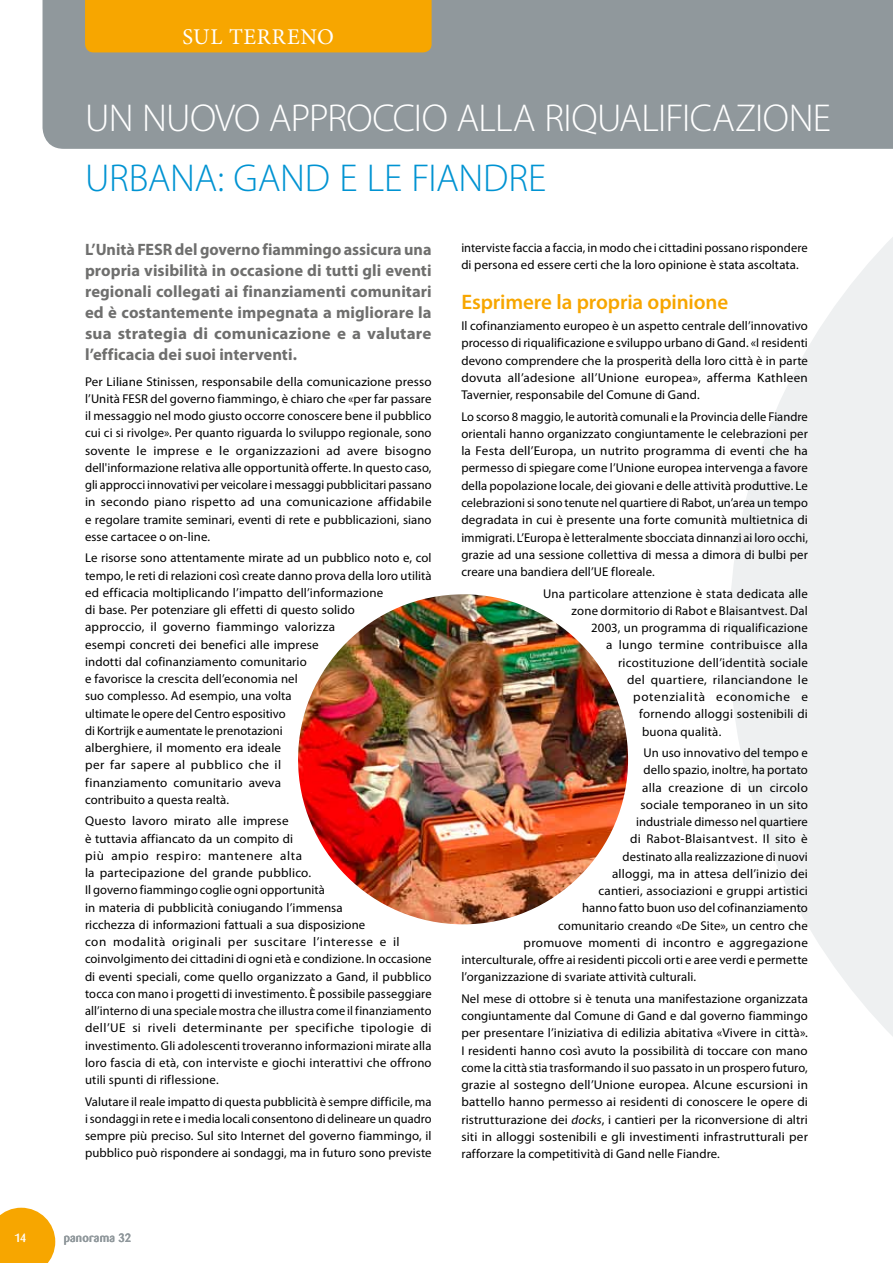
<style>
.page{position:relative;width:893px;height:1263px;background:#fff}
.page>*{position:absolute;margin:0;border:0;box-sizing:border-box;transform-origin:0 0}
.t1{font:300 39px "Myriad Pro";letter-spacing:-.025em;color:#fff}
.t2{font:300 39px "Myriad Pro";color:#0093d2}
.t3{font:22.5px "Minion Pro";letter-spacing:.05em;color:#fff}
.t4{font:600 21px "Myriad Pro";letter-spacing:-.005em;color:#f7a600}
.t5{font:700 16.5px/21px "Myriad Pro";letter-spacing:.01em;color:#6f6f6e;text-align:justify}
.t6{font:12.75px/17.2px "Myriad Pro";letter-spacing:.01em;color:#000;text-align:justify}
.t7{font:12.75px "Myriad Pro";letter-spacing:.03em;color:#000}
.t8{font:12.75px "Myriad Pro";letter-spacing:.05em;color:#000}
.t9{font:500 12px "Barmeno";letter-spacing:.02em;color:#90989c}
.t10{font:500 12px "Barmeno";color:#fff}
.s1{font-style:italic}
</style>
<div class="page">
<svg style="left:729px;top:237px;width:164px;height:799px;fill:#eef0f1"></svg>
<div style="left:43px;top:0;width:850px;height:149px;background:#90989c"></div>
<svg style="left:0;top:1208px;width:55px;height:55px;background:#f7af1b"></svg>
<div style="left:85px;top:0;width:347px;height:52px;background:#f7a600"></div>
<img style="left:297px;top:593px;width:332px;height:332px;border-radius:166px">
<h2 class="t3" style="left:182px;top:22px;width:121px">SUL TERRENO</h2>
<h1 class="t1" style="left:85px;top:97px;width:82px">UN NUO</h1>
<h1 class="t1" style="left:215px;top:97px;width:75px">VO APPROCCIO</h1>
<h1 class="t1" style="left:456px;top:97px;width:21px">ALLA</h1>
<h1 class="t1" style="left:544px;top:97px;width:70px">RIQUALI</h1>
<h1 class="t1" style="left:666px;top:97px;width:109px">FICAZIONE</h1>
<h1 class="t2" style="left:85px;top:157px;width:197px">URBANA: GAND</h1>
<h1 class="t2" style="left:339px;top:157px;width:92px">ELE FIANDRE</h1>
<p class="t5" style="left:85px;top:239px;width:348px">L’Unità FESR del governo fiammingo assicura una propria visibilità in occasione di tutti gli eventi regionali collegati ai finanziamenti comunitari ed è costantemente impegnata a migliorare la sua strategia di comunicazione e a valutare l’efficacia dei suoi interventi.</p>
<p class="t6" style="left:85px;top:373px;width:348px">Per Liliane Stinissen, responsabile della comunicazione presso l’Unità FESR del governo fiammingo, è chiaro che «per far passare il messaggio nel modo giusto occorre conoscere bene il pubblico cui ci si rivolge». Per quanto riguarda lo sviluppo regionale, sono sovente le imprese e le organizzazioni ad avere bisogno dell'informazione relativa alle opportunità offerte. In questo caso, gli approcci innovativi per veicolare i messaggi pubblicitari passano in secondo piano rispetto ad una comunicazione affidabile e regolare tramite seminari, eventi di rete e pubblicazioni, siano esse cartacee o on-line.</p>
<p class="t6" style="left:85px;top:550px;width:348px;text-align:left">Le risorse sono attentamente mirate ad un pubblico noto e, col tempo, le reti di relazioni così create danno prova della loro utilità ed efficacia moltiplicando l’impatto dell’informazione<br>di base. Per potenziare gli effetti di questo solido<br>approccio, il governo fiammingo valorizza<br>esempi concreti dei benefici alle imprese<br>indotti dal cofinanziamento comunitario<br>e favorisce la crescita dell’economia nel<br>suo complesso. Ad esempio, una volta<br>ultimate le opere del Centro espositivo<br>di Kortrijk e aumentate le prenotazioni<br>alberghiere, il momento era ideale<br>per far sapere al pubblico che il<br>finanziamento comunitario aveva<br>contribuito a questa realtà.</p>
<p class="t6" style="left:85px;top:813px;width:348px;text-align:left">Questo lavoro mirato alle imprese<br>è tuttavia affiancato da un compito di<br>più ampio respiro: mantenere alta<br>la partecipazione del grande pubblico.<br>Il governo fiammingo coglie ogni opportunità<br>in materia di pubblicità coniugando l’immensa<br>ricchezza di informazioni fattuali a sua disposizione<br>con modalità originali per suscitare l’interesse e il coinvolgimento dei cittadini di ogni età e condizione. In occasione di eventi speciali, come quello organizzato a Gand, il pubblico tocca con mano i progetti di investimento. È possibile passeggiare all’interno di una speciale mostra che illustra come il finanziamento dell’UE si riveli determinante per specifiche tipologie di investimento. Gli adolescenti troveranno informazioni mirate alla loro fascia di età, con interviste e giochi interattivi che offrono utili spunti di riflessione.</p>
<p class="t6" style="left:85px;top:1093px;width:348px">Valutare il reale impatto di questa pubblicità è sempre difficile, ma i sondaggi in rete e i media locali consentono di delineare un quadro sempre più preciso. Sul sito Internet del governo fiammingo, il pubblico può rispondere ai sondaggi, ma in futuro sono previste</p>
<p class="t10" style="left:15px;top:1231px;width:13px">14</p>
<p class="t9" style="left:64px;top:1230px;width:69px">panorama 32</p>
<p class="t6" style="left:461px;top:239px;width:348px">interviste faccia a faccia, in modo che i cittadini possano rispondere di persona ed essere certi che la loro opinione è stata ascoltata.</p>
<h3 class="t4" style="left:461px;top:290px;width:268px">Esprimere la propria opinione</h3>
<p class="t6" style="left:461px;top:318px;width:348px">Il cofinanziamento europeo è un aspetto centrale dell’innovativo processo di riqualificazione e sviluppo urbano di Gand. «I residenti devono comprendere che la prosperità della loro città è in parte dovuta all’adesione all’Unione europea», afferma Kathleen Tavernier, responsabile del Comune di Gand.</p>
<p class="t6" style="left:461px;top:408px;width:348px">Lo scorso 8 maggio, le autorità comunali e la Provincia delle Fiandre orientali hanno organizzato congiuntamente le celebrazioni per la Festa dell’Europa, un nutrito programma di eventi che ha permesso di spiegare come l’Unione europea intervenga a favore della popolazione locale, dei giovani e delle attività produttive. Le celebrazioni si sono tenute nel quartiere di Rabot, un’area un tempo degradata in cui è presente una forte comunità multietnica di immigrati. L’Europa è letteralmente sbocciata dinnanzi ai loro occhi, grazie ad una sessione collettiva di messa a dimora di bulbi per creare una bandiera dell’UE floreale.</p>
<p class="t6" style="left:543px;top:585px;width:266px">Una particolare attenzione è stata dedicata alle</p>
<p class="t6" style="left:572px;top:602px;width:238px">zone dormitorio di Rabot e Blaisantvest. Dal</p>
<p class="t6" style="left:591px;top:619px;width:218px">2003, un programma di riqualificazione</p>
<p class="t7" style="left:606px;top:638px;width:203px">a lungo termine contribuisce alla</p>
<p class="t6" style="left:618px;top:654px;width:191px">ricostituzione dell’identità sociale</p>
<p class="t7" style="left:627px;top:672px;width:182px">del quartiere, rilanciandone le</p>
<p class="t8" style="left:633px;top:690px;width:176px">potenzialità economiche e</p>
<p class="t6" style="left:639px;top:706px;width:170px">fornendo alloggi sostenibili di</p>
<p class="t6" style="left:642px;top:723px;width:81px">buona qualità.</p>
<p class="t6" style="left:644px;top:744px;width:166px">Un uso innovativo del tempo e</p>
<p class="t6" style="left:644px;top:762px;width:166px">dello spazio, inoltre, ha portato</p>
<p class="t6" style="left:642px;top:779px;width:167px">alla creazione di un circolo</p>
<p class="t6" style="left:641px;top:796px;width:169px">sociale temporaneo in un sito</p>
<p class="t6" style="left:636px;top:813px;width:173px">industriale dimesso nel quartiere</p>
<p class="t6" style="left:630px;top:831px;width:179px">di Rabot-Blaisantvest. Il sito è</p>
<p class="t6" style="left:623px;top:848px;width:187px">destinato alla realizzazione di nuovi</p>
<p class="t6" style="left:612px;top:865px;width:197px">alloggi, ma in attesa dell’inizio dei</p>
<p class="t6" style="left:599px;top:882px;width:211px">cantieri, associazioni e gruppi artistici</p>
<p class="t6" style="left:582px;top:900px;width:227px">hanno fatto buon uso del cofinanziamento</p>
<p class="t6" style="left:558px;top:917px;width:251px">comunitario creando «De Site», un centro che</p>
<p class="t6" style="left:524px;top:934px;width:286px">promuove momenti di incontro e aggregazione</p>
<p class="t6" style="left:461px;top:951px;width:348px">interculturale, offre ai residenti piccoli orti e aree verdi e permette</p>
<p class="t6" style="left:461px;top:969px;width:236px">l’organizzazione di svariate attività culturali.</p>
<p class="t6" style="left:461px;top:990px;width:348px">Nel mese di ottobre si è tenuta una manifestazione organizzata congiuntamente dal Comune di Gand e dal governo fiammingo per presentare l’iniziativa di edilizia abitativa «Vivere in città».<br>I residenti hanno così avuto la possibilità di toccare con mano come la città stia trasformando il suo passato in un prospero futuro, grazie al sostegno dell’Unione europea. Alcune escursioni in battello hanno permesso ai residenti di conoscere le opere di ristrutturazione dei <span class="s1">docks</span>, i cantieri per la riconversione di altri siti in alloggi sostenibili e gli investimenti infrastrutturali per rafforzare la competitività di Gand nelle Fiandre.</p>
</div>
